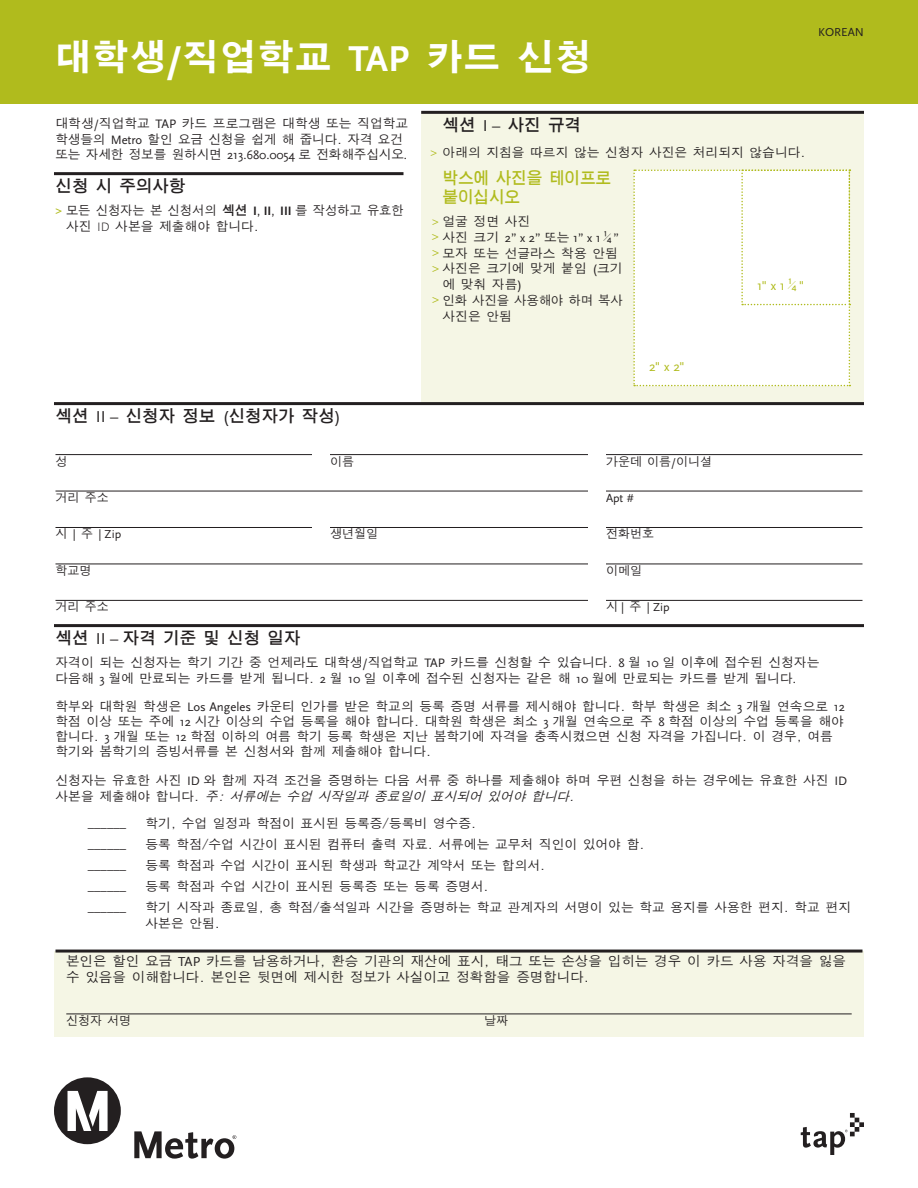
<style>
.page{position:relative;width:918px;height:1188px;background:#fff}
.page>*{position:absolute;margin:0;border:0;box-sizing:border-box;transform-origin:0 0}
.t1{font:700 37.5px "SM Gothic Std";color:#fff}
.section_headings{font:600 16.5px "SM Gothic Std";color:#231f20}
.t2{font:600 16.5px/19.5px "SM Gothic Std";letter-spacing:-.01em;color:#b0bb1d;scale:.95 1}
.Paragraph_Style_2{font:600 16.5px "SM Gothic Std";color:#231f20}
.Paragraph_Style_1{font:600 16.5px "SM Gothic Std";color:#231f20}
.body{font:500 13.5px/16.2px "SM Gothic Std";color:#231f20}
.section_headings-2{font:13.5px "Scala Sans";color:#b0bb1d}
.body-2{font:500 12.75px/15.8px "SM Gothic Std";color:#231f20}
.section_headings-3{font:500 12.75px "SM Gothic Std";color:#231f20}
.body-3{font:12.75px "Scala Sans";color:#231f20}
.section_headings-4{font:500 12.75px/15.8px "SM Gothic Std";letter-spacing:-.02em;color:#231f20}
.section_headings-5{font:12.75px "Scala Sans";color:#231f20}
.t3{font:500 12px "SM Gothic Std";color:#231f20}
.t4{font:12px "Scala Sans";color:#231f20}
.s1{font-family:"Scala Sans"}
.s2{font-family:"Scala Sans";font-weight:400}
.s3{font-family:"Scala Sans";font-weight:700;font-size:12px;color:#b0bb1d}
.s4{font-weight:600}
.s5{font-family:"Scala Sans";font-weight:700}
.s6{font-family:"Scala Sans";font-weight:300}
.s7{font-family:"Scala Sans Caps";font-weight:400}
.s8{font-family:"Scala Sans";font-weight:400;font-size:12px;color:#b0bb1d}
.s9{color:#b0bb1d}
.s10{font-family:"SM Gothic Std";font-weight:500}
.s11{font-family:"Scala Sans";font-weight:400;color:#b0bb1d}
.s12{font-style:italic}
</style>
<div class="page">
<div style="left:54px;top:951px;width:810px;height:85px;background:#f5f6e5"></div>
<div style="left:422px;top:112px;width:442px;height:290px;background:#f5f6e5"></div>
<hr style="left:54px;top:172px;width:350px;height:3px;background:#231f20">
<hr style="left:54px;top:402px;width:810px;height:3px;background:#231f20">
<hr style="left:56px;top:454px;width:806px;height:1px;background:#231f20">
<hr style="left:56px;top:491px;width:806px;height:1px;background:#231f20">
<hr style="left:56px;top:527px;width:806px;height:1px;background:#231f20">
<hr style="left:56px;top:564px;width:806px;height:1px;background:#231f20">
<hr style="left:56px;top:600px;width:806px;height:1px;background:#231f20">
<hr style="left:54px;top:624px;width:810px;height:3px;background:#231f20">
<hr style="left:56px;top:950px;width:806px;height:3px;background:#231f20">
<hr style="left:66px;top:1014px;width:786px;height:1px;background:#231f20">
<div style="left:633px;top:170px;width:217px;height:216px;background:#fff"></div>
<div style="left:0;top:0;width:918px;height:103px;background:#b0bb1d"></div>
<div style="left:54px;top:1077px;width:67px;height:67px;background:#231f20;border-radius:50%"></div>
<svg style="left:68px;top:1091px;width:40px;height:40px"></svg>
<svg style="left:134px;top:1131px;width:102px;height:28px"></svg>
<svg style="left:801px;top:1113px;width:63px;height:42px"></svg>
<div style="left:588px;top:444px;width:18px;height:169px;background:#fff"></div>
<div style="left:312px;top:446px;width:18px;height:32px;background:#fff"></div>
<div style="left:312px;top:520px;width:18px;height:32px;background:#fff"></div>
<hr style="left:421px;top:111px;width:443px;height:3px;background:#231f20">
<p class="t1" style="left:54px;top:37px;width:540px">대학생<span class="s1">/</span>직업학교 <span class="s1">TAP</span> 카드 신청</p>
<p class="body-2" style="left:56px;top:116px;width:354px">대학생<span class="s2">/</span>직업학교 <span class="s2">TAP</span> 카드 프로그램은 대학생 또는 직업학교 학생들의 <span class="s2">Metro</span> 할인 요금 신청을 쉽게 해 줍니다. 자격 요건 또는 자세한 정보를 원하시면 <span class="s2">213.680.0054</span> 로 전화해주십시오<span class="s2">.</span></p>
<p class="Paragraph_Style_1" style="left:56px;top:178px;width:132px">신청 시 주의사항</p>
<p class="body-2" style="left:66px;top:204px;width:339px;text-indent:-10px"><span class="s3">&gt;</span> 모든 신청자는 본 신청서의 <span class="s4">섹션</span> <span class="s5">I</span><span class="s2">,</span> <span class="s5">II</span><span class="s2">,</span> <span class="s5">III</span> 를 작성하고 유효한 사진 <span class="s6">ID</span> 사본을 제출해야 합니다.</p>
<p class="Paragraph_Style_2" style="left:443px;top:117px;width:140px">섹션 <span class="s7">I –</span> 사진 규격</p>
<p class="body-2" style="left:430px;top:146px;width:377px"><span class="s8">&gt;</span> 아래의 지침을 따르지 않는 신청자 사진은 처리되지 않습니다.</p>
<p class="t2" style="left:442px;top:169px;width:179px">박스에 사진을 테이프로 붙이십시오</p>
<p class="section_headings-3" style="left:432px;top:215px;width:100px"><span class="s8">&gt;</span> 얼굴 정면 사진</p>
<p class="section_headings-5" style="left:432px;top:231px;width:189px"><span class="s9">&gt;</span> <span class="s10">사진 크기</span> 2” x 2” <span class="s10">또는</span> 1” x 1<span class="s10">¼</span>”</p>
<p class="section_headings-3" style="left:432px;top:246px;width:187px"><span class="s11">&gt;</span> 모자 또는 선글라스 착용 안됨</p>
<p class="section_headings-3" style="left:432px;top:262px;width:192px"><span class="s11">&gt;</span> 사진은 크기에 맞게 붙임 <span class="s2">(</span>크기</p>
<p class="section_headings-3" style="left:442px;top:278px;width:81px">에 맞춰 자름<span class="s2">)</span></p>
<p class="section_headings-4" style="left:442px;top:293px;width:182px;text-indent:-10px"><span class="s11">&gt;</span> 인화 사진을 사용해야 하며 복사 사진은 안됨</p>
<p class="section_headings-2" style="left:757px;top:279px;width:49px">1" x 1<span class="s10">¼</span>"</p>
<p class="t4" style="left:818px;top:26px;width:47px">KOREAN</p>
<p class="section_headings-2" style="left:649px;top:359px;width:37px">2" x 2"</p>
<p class="section_headings" style="left:56px;top:408px;width:287px">섹션 <span class="s7">II –</span> 신청자 정보 <span class="s7">(</span>신청자가 작성<span class="s7">)</span></p>
<p class="t3" style="left:56px;top:455px;width:13px">성</p>
<p class="t3" style="left:330px;top:455px;width:25px">이름</p>
<p class="t3" style="left:606px;top:455px;width:108px">가운데 이름<span class="s2">/</span>이니셜</p>
<p class="t3" style="left:56px;top:491px;width:55px">거리 주소</p>
<p class="t4" style="left:606px;top:492px;width:30px">Apt #</p>
<p class="t4" style="left:56px;top:528px;width:67px"><span class="s10">시</span>|<span class="s10">주</span>| Zip</p>
<p class="t3" style="left:330px;top:528px;width:49px">생년월일</p>
<p class="t3" style="left:606px;top:528px;width:49px">전화번호</p>
<p class="t3" style="left:56px;top:564px;width:37px">학교명</p>
<p class="t3" style="left:606px;top:564px;width:37px">이메일</p>
<p class="t3" style="left:56px;top:601px;width:55px">거리 주소</p>
<p class="t4" style="left:606px;top:601px;width:65px"><span class="s10">시</span> | <span class="s10">주</span> | Zip</p>
<p class="section_headings" style="left:56px;top:630px;width:247px">섹션 <span class="s7">II –</span> 자격 기준 및 신청 일자</p>
<p class="body-2" style="left:56px;top:655px;width:765px">자격이 되는 신청자는 학기 기간 중 언제라도 대학생<span class="s2">/</span>직업학교 <span class="s2">TAP</span> 카드를 신청할 수 있습니다. <span class="s2">8</span> 월 <span class="s2">10</span> 일 이후에 접수된 신청자는 다음해 <span class="s2">3</span> 월에 만료되는 카드를 받게 됩니다. <span class="s2">2</span> 월 <span class="s2">10</span> 일 이후에 접수된 신청자는 같은 해 <span class="s2">10</span> 월에 만료되는 카드를 받게 됩니다<span class="s2">.</span></p>
<p class="body-2" style="left:56px;top:700px;width:791px;line-height:15px">학부와 대학원 학생은 <span class="s2">Los Angeles</span> 카운티 인가를 받은 학교의 등록 증명 서류를 제시해야 합니다. 학부 학생은 최소 <span class="s2">3</span> 개월 연속으로 <span class="s2">12 </span>학점 이상 또는 주에 <span class="s2">12</span> 시간 이상의 수업 등록을 해야 합니다. 대학원 학생은 최소 <span class="s2">3</span> 개월 연속으로 주 <span class="s2">8</span> 학점 이상의 수업 등록을 해야 합니다. <span class="s2">3</span> 개월 또는 <span class="s2">12</span> 학점 이하의 여름 학기 등록 학생은 지난 봄학기에 자격을 충족시켰으면 신청 자격을 가집니다. 이 경우, 여름 학기와 봄학기의 증빙서류를 본 신청서와 함께 제출해야 합니다.</p>
<p class="body-2" style="left:56px;top:774px;width:793px">신청자는 유효한 사진 <span class="s2">ID</span> 와 함께 자격 조건을 증명하는 다음 서류 중 하나를 제출해야 하며 우편 신청을 하는 경우에는 유효한 사진 <span class="s2">ID </span>사 본 을 제 출 해 야 합 니 다 . <span class="s12">주: 서류에는 수업 시작일과 종료일이 표시되어 있어야 합니다.</span></p>
<p class="body-3" style="left:88px;top:817px;width:40px">______</p>
<p class="body-2" style="left:146px;top:816px;width:332px">학기, 수업 일정과 학점이 표시된 등록증/등록비 영수증.</p>
<p class="body-3" style="left:88px;top:838px;width:40px">______</p>
<p class="body-2" style="left:146px;top:837px;width:501px">등록 학점/수업 시간이 표시된 컴퓨터 출력 자료. 서류에는 교무처 직인이 있어야 함.</p>
<p class="body-3" style="left:88px;top:859px;width:40px">______</p>
<p class="body-2" style="left:146px;top:858px;width:401px">등록 학점과 수업 시간이 표시된 학생과 학교간 계약서 또는 합의서.</p>
<p class="body-3" style="left:88px;top:880px;width:40px">______</p>
<p class="body-2" style="left:146px;top:879px;width:345px">등록 학점과 수업 시간이 표시된 등록증 또는 등록 증명서.</p>
<p class="body-3" style="left:88px;top:901px;width:40px">______</p>
<p class="body-2" style="left:146px;top:900px;width:707px">학기 시작과 종료일, 총 학점/출석일과 시간을 증명하는 학교 관계자의 서명이 있는 학교 용지를 사용한 편지. 학교 편지 사본은 안됨.</p>
<p class="body" style="left:66px;top:953px;width:782px">본인은 할인 요금 <span class="s2">TAP</span> 카드를 남용하거나, 환승 기관의 재산에 표시, 태그 또는 손상을 입히는 경우 이 카드 사용 자격을 잃을 수 있음을 이해합니다. 본인은 뒷면에 제시한 정보가 사실이고 정확함을 증명합니다.</p>
<p class="t3" style="left:66px;top:1014px;width:67px">신청자 서명</p>
<p class="t3" style="left:484px;top:1014px;width:25px">날짜</p>
</div>
